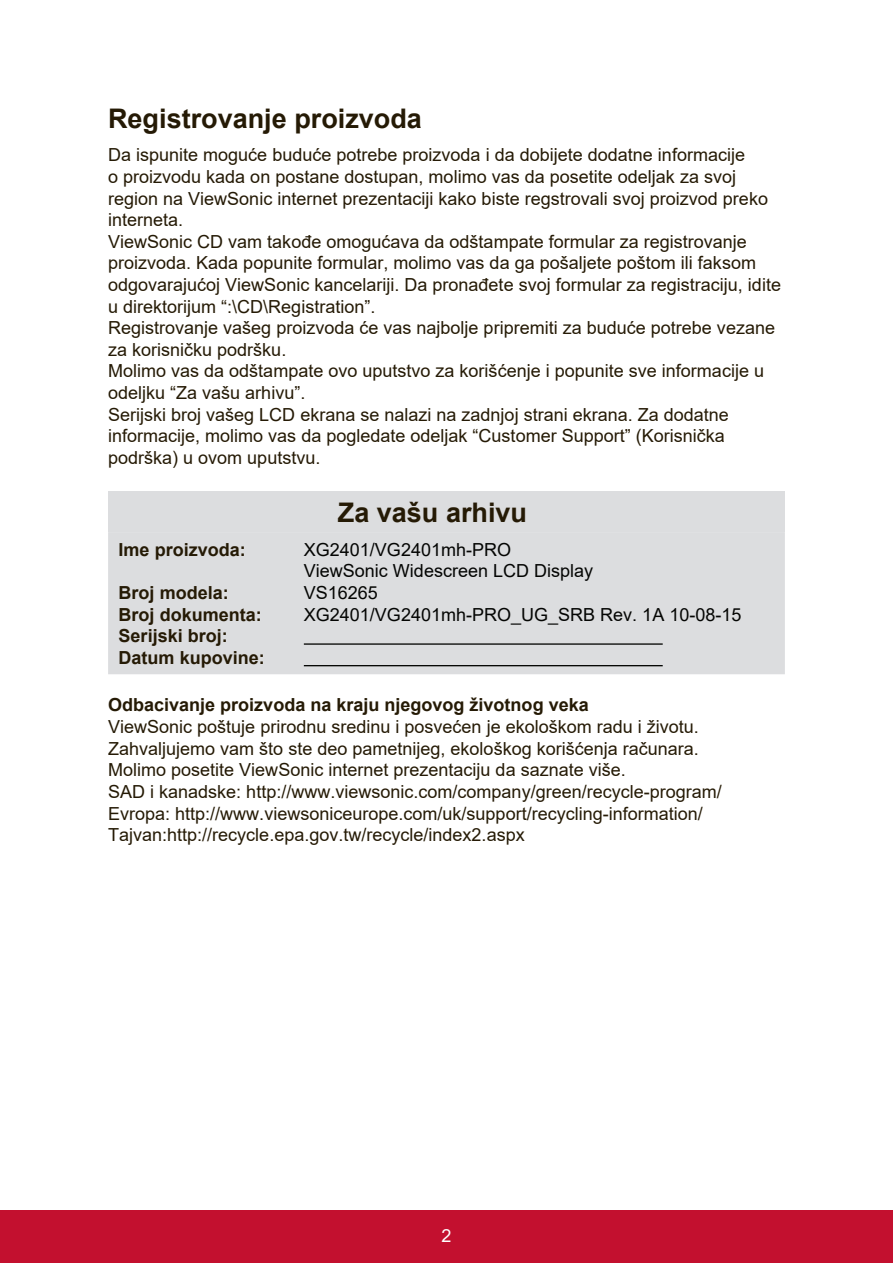
<style>
.page{position:relative;width:893px;height:1263px;background:#fff}
.page>*{position:absolute;margin:0;border:0;box-sizing:border-box;transform-origin:0 0}
.t1{font:700 27px "Arial";color:#251a05}
.t2{font:18px/21.6px "Arial";color:#251a05}
.t3{font:700 18px/21.6px "Arial";color:#251a05}
.t4{font:18px/21.6px "Arial";color:#040503}
.t5{font:18px "Arial";color:#fff}
</style>
<div class="page">
<div style="left:0;top:1210px;width:892px;height:53px;background:#c3102f"></div>
<div style="left:108px;top:491px;width:676px;height:41px;background:#dcdddf"></div>
<div style="left:108px;top:532px;width:676px;height:142px;background:#dcdddf"></div>
<hr style="left:304px;top:643px;width:358px;height:1px;background:#040503">
<hr style="left:304px;top:665px;width:358px;height:1px;background:#040503">
<h1 class="t1" style="left:108px;top:99px;width:315px">Registrovanje proizvoda</h1>
<p class="t2" style="left:108px;top:144px;width:674px">Da ispunite moguće buduće potrebe proizvoda i da dobijete dodatne informacije<br>o proizvodu kada on postane dostupan, molimo vas da posetite odeljak za svoj region na ViewSonic internet prezentaciji kako biste regstrovali svoj proizvod preko interneta.<br>ViewSonic CD vam takođe omogućava da odštampate formular za registrovanje proizvoda. Kada popunite formular, molimo vas da ga pošaljete poštom ili faksom odgovarajućoj ViewSonic kancelariji. Da pronađete svoj formular za registraciju, idite u direktorijum “:\CD\Registration”.<br>Registrovanje vašeg proizvoda će vas najbolje pripremiti za buduće potrebe vezane za korisničku podršku.<br>Molimo vas da odštampate ovo uputstvo za korišćenje i popunite sve informacije u odeljku “Za vašu arhivu”.<br>Serijski broj vašeg LCD ekrana se nalazi na zadnjoj strani ekrana. Za dodatne informacije, molimo vas da pogledate odeljak “Customer Support” (Korisnička podrška) u ovom uputstvu.</p>
<h1 class="t1" style="left:338px;top:493px;width:191px">Za vašu arhivu</h1>
<p class="t3" style="left:118px;top:539px;width:129px">Ime proizvoda:</p>
<p class="t3" style="left:118px;top:582px;width:148px">Broj modela:<br>Broj dokumenta:<br>Serijski broj:<br>Datum kupovine:</p>
<p class="t4" style="left:304px;top:538px;width:439px">XG2401/VG2401mh-PRO<br>ViewSonic Widescreen LCD Display<br>VS16265<br>XG2401/VG2401mh-PRO_UG_SRB Rev. 1A 10-08-15</p>
<p class="t3" style="left:108px;top:694px;width:482px">Odbacivanje proizvoda na kraju njegovog životnog veka</p>
<p class="t2" style="left:108px;top:716px;width:615px">ViewSonic poštuje prirodnu sredinu i posvećen je ekološkom radu i životu.<br>Zahvaljujemo vam što ste deo pametnijeg, ekološkog korišćenja računara.<br>Molimo posetite ViewSonic internet prezentaciju da saznate više.<br>SAD i kanadske: http://www.viewsonic.com/company/green/recycle-program/ Evropa: http://www.viewsoniceurope.com/uk/support/recycling-information/ Tajvan:http://recycle.epa.gov.tw/recycle/index2.aspx</p>
<p class="t5" style="left:441px;top:1223px;width:12px">2</p>
</div>
